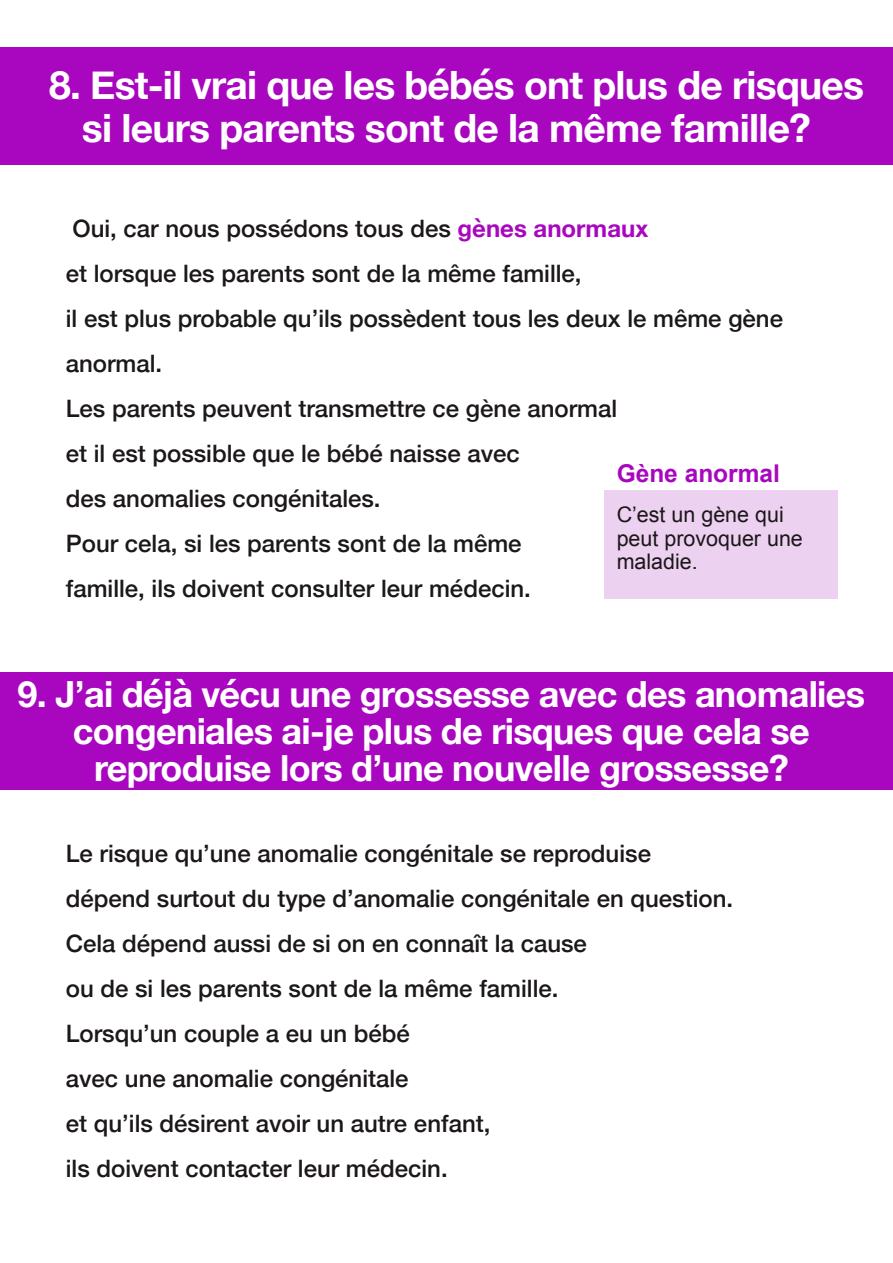
<style>
.page{position:relative;width:893px;height:1263px;background:#fff}
.page>*{position:absolute;margin:0;border:0;box-sizing:border-box;transform-origin:0 0}
.t1{font:700 39px/43px "Helvetica Neue";letter-spacing:-.02em;color:#fff;text-align:center}
.t2{font:700 36px/37px "Helvetica Neue";letter-spacing:-.02em;color:#fff;text-align:center}
.t3{font:700 24.45px "Arial";color:#a807bf}
.t4{font:500 24px/45px "Helvetica Neue";color:#1b171a}
.t5{font:21.45px/24px "Arial";color:#1b171a}
.s1{font-weight:700;color:#a807bf}
</style>
<div class="page">
<div style="left:0;top:48px;width:893px;height:117px;background:#a807bf"></div>
<div style="left:0;top:672px;width:893px;height:117px;background:#a807bf"></div>
<div style="left:604px;top:491px;width:234px;height:108px;background:#edd1f1"></div>
<h1 class="t1" style="left:49px;top:62px;width:816px">8. Est-il vrai que les bébés ont plus de risques si leurs parents sont de la même famille?</h1>
<p class="t4" style="left:66px;top:206px;width:719px">Oui, car nous possédons tous des <span class="s1">gènes anormaux<br></span>et lorsque les parents sont de la même famille,<br>il est plus probable qu’ils possèdent tous les deux le même gène anormal.<br>Les parents peuvent transmettre ce gène anormal<br>et il est possible que le bébé naisse avec<br>des anomalies congénitales.<br>Pour cela, si les parents sont de la même<br>famille, ils doivent consulter leur médecin.</p>
<p class="t3" style="left:617px;top:464px;width:165px">Gène anormal</p>
<p class="t5" style="left:617px;top:504px;width:188px">C’est un gène qui peut provoquer une maladie.</p>
<h2 class="t2" style="left:18px;top:674px;width:849px">9. J’ai déjà vécu une grossesse avec des anomalies congeniales ai-je plus de risques que cela se reproduise lors d’une nouvelle grossesse?</h2>
<p class="t4" style="left:66px;top:830px;width:669px">Le risque qu’une anomalie congénitale se reproduise dépend surtout du type d’anomalie congénitale en question.<br>Cela dépend aussi de si on en connaît la cause<br>ou de si les parents sont de la même famille.<br>Lorsqu’un couple a eu un bébé<br>avec une anomalie congénitale<br>et qu’ils désirent avoir un autre enfant,<br>ils doivent contacter leur médecin.</p>
</div>
